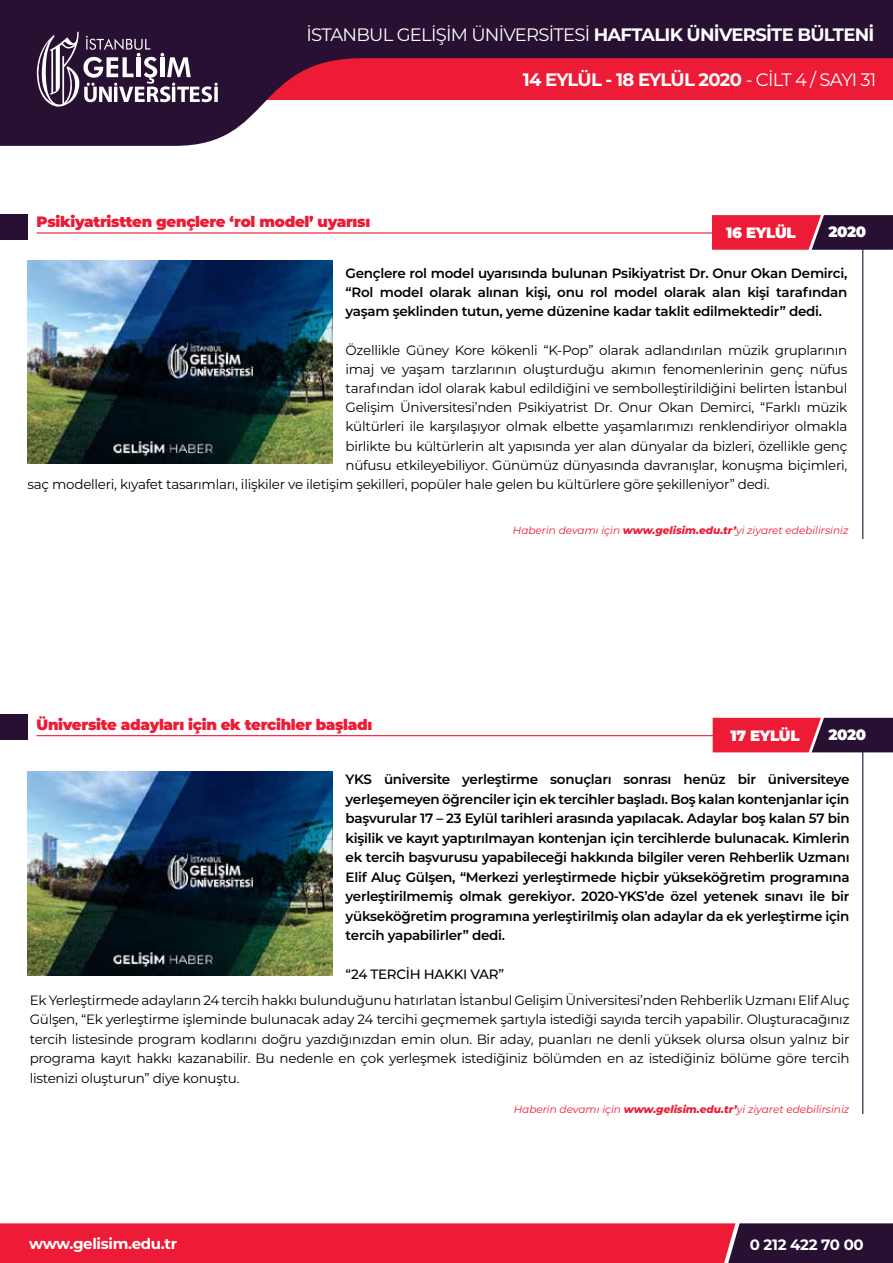
<style>
.page{position:relative;width:893px;height:1263px;background:#fff}
.page>*{position:absolute;margin:0;border:0;box-sizing:border-box;transform-origin:0 0}
.t1{font:18px "Montserrat";letter-spacing:-.04em;color:#fff}
.t2{font:700 18px "Montserrat";letter-spacing:-.045em;color:#fff}
.t3{font:900 15px "Montserrat";letter-spacing:-.02em;color:#ed1b35}
.t4{font:700 15px "Montserrat";letter-spacing:-.02em;color:#fff}
.t5{font:900 15px "Montserrat";letter-spacing:-.02em;color:#fff}
.t6{font:13.5px/19.5px "Montserrat";letter-spacing:-.02em;color:#000;text-align:justify}
.t7{font:600 13.5px/19.5px "Montserrat";letter-spacing:-.02em;color:#000;text-align:justify}
.t8{font:500 13.5px "Montserrat";letter-spacing:-.02em;color:#000}
.t9{font:italic 10.5px "Montserrat";color:#ed1b35}
.s1{font-weight:700}
.s2{font-weight:400}
.s3{font-weight:800}
</style>
<div class="page">
<svg style="left:0;top:0;width:893px;height:146px;fill:#271032"></svg>
<svg style="left:33px;top:32px;width:185px;height:76px"></svg>
<svg style="left:0;top:1223px;width:893px;height:40px;background:#ca1c37"></svg>
<img style="left:28px;top:260px;width:305px;height:204px">
<hr style="left:37px;top:232px;width:679px;height:2px;background:#ed1b35">
<hr style="left:862px;top:235px;width:1px;height:304px;background:#271032">
<div style="left:0;top:214px;width:28px;height:26px;background:#271032"></div>
<svg style="left:712px;top:215px;width:181px;height:35px;background:#9c1c39"></svg>
<img style="left:28px;top:771px;width:305px;height:204px">
<hr style="left:37px;top:735px;width:679px;height:1px;background:#ed1b35">
<hr style="left:862px;top:737px;width:1px;height:377px;background:#271032">
<div style="left:0;top:714px;width:28px;height:26px;background:#271032"></div>
<svg style="left:713px;top:718px;width:180px;height:34px;background:#9a1a37"></svg>
<h1 class="t1" style="left:306px;top:22px;width:569px">İSTANBUL GELİŞİM ÜNİVERSİTESİ <span class="s1">HAFTALIK ÜNİVERSİTE BÜLTENİ</span></h1>
<h1 class="t2" style="left:523px;top:67px;width:355px">14 EYLÜL - 18 EYLÜL 2020 <span class="s2">- CİLT 4 / SAYI 31</span></h1>
<p class="t3" style="left:37px;top:211px;width:335px">Psikiyatristten gençlere ‘rol model’ uyarısı</p>
<p class="t7" style="left:346px;top:262px;width:503px">Gençlere rol model uyarısında bulunan Psikiyatrist Dr. Onur Okan Demirci, “Rol model olarak alınan kişi, onu rol model olarak alan kişi tarafından yaşam şeklinden tutun, yeme düzenine kadar taklit edilmektedir” dedi.</p>
<p class="t6" style="left:346px;top:340px;width:503px">Özellikle Güney Kore kökenli “K-Pop” olarak adlandırılan müzik gruplarının</p>
<p class="t6" style="left:346px;top:359px;width:503px">imaj ve yaşam tarzlarının oluşturduğu akımın fenomenlerinin genç nüfus</p>
<p class="t6" style="left:346px;top:378px;width:503px">tarafından idol olarak kabul edildiğini ve sembolleştirildiğini belirten İstanbul</p>
<p class="t6" style="left:346px;top:397px;width:503px">Gelişim Üniversitesi’nden Psikiyatrist Dr. Onur Okan Demirci, “Farklı müzik</p>
<p class="t6" style="left:346px;top:416px;width:503px">kültürleri ile karşılaşıyor olmak elbette yaşamlarımızı renklendiriyor olmakla</p>
<p class="t6" style="left:346px;top:436px;width:503px">birlikte bu kültürlerin alt yapısında yer alan dünyalar da bizleri, özellikle genç</p>
<p class="t6" style="left:346px;top:455px;width:503px">nüfusu etkileyebiliyor. Günümüz dünyasında davranışlar, konuşma biçimleri,</p>
<p class="t6" style="left:28px;top:474px;width:744px">saç modelleri, kıyafet tasarımları, ilişkiler ve iletişim şekilleri, popüler hale gelen bu kültürlere göre şekilleniyor” dedi.</p>
<p class="t5" style="left:726px;top:222px;width:71px">16 EYLÜL</p>
<p class="t5" style="left:828px;top:221px;width:39px">2020</p>
<p class="t3" style="left:37px;top:713px;width:337px">Üniversite adayları için ek tercihler başladı</p>
<p class="t9" style="left:513px;top:523px;width:337px">Haberin devamı için <span class="s3">www.gelisim.edu.tr’</span>yi ziyaret edebilirsiniz</p>
<p class="t5" style="left:730px;top:725px;width:71px">17 EYLÜL</p>
<p class="t5" style="left:828px;top:723px;width:39px">2020</p>
<p class="t7" style="left:346px;top:769px;width:505px">YKS üniversite yerleştirme sonuçları sonrası henüz bir üniversiteye yerleşemeyen öğrenciler için ek tercihler başladı. Boş kalan kontenjanlar için başvurular 17 – 23 Eylül tarihleri arasında yapılacak. Adaylar boş kalan 57 bin kişilik ve kayıt yaptırılmayan kontenjan için tercihlerde bulunacak. Kimlerin ek tercih başvurusu yapabileceği hakkında bilgiler veren Rehberlik Uzmanı Elif Aluç Gülşen, “Merkezi yerleştirmede hiçbir yükseköğretim programına yerleştirilmemiş olmak gerekiyor. 2020-YKS’de özel yetenek sınavı ile bir yükseköğretim programına yerleştirilmiş olan adaylar da ek yerleştirme için tercih yapabilirler” dedi.</p>
<p class="t8" style="left:346px;top:965px;width:160px">“24 TERCİH HAKKI VAR”</p>
<p class="t6" style="left:30px;top:989px;width:821px">Ek Yerleştirmede adayların 24 tercih hakkı bulunduğunu hatırlatan İstanbul Gelişim Üniversitesi’nden Rehberlik Uzmanı Elif Aluç Gülşen, “Ek yerleştirme işleminde bulunacak aday 24 tercihi geçmemek şartıyla istediği sayıda tercih yapabilir. Oluşturacağınız tercih listesinde program kodlarını doğru yazdığınızdan emin olun. Bir aday, puanları ne denli yüksek olursa olsun yalnız bir programa kayıt hakkı kazanabilir. Bu nedenle en çok yerleşmek istediğiniz bölümden en az istediğiniz bölüme göre tercih listenizi oluşturun” diye konuştu.</p>
<p class="t9" style="left:514px;top:1102px;width:337px">Haberin devamı için <span class="s3">www.gelisim.edu.tr’</span>yi ziyaret edebilirsiniz</p>
<p class="t4" style="left:29px;top:1233px;width:150px">www.gelisim.edu.tr</p>
<p class="t4" style="left:750px;top:1234px;width:116px">0 212 422 70 00</p>
</div>
